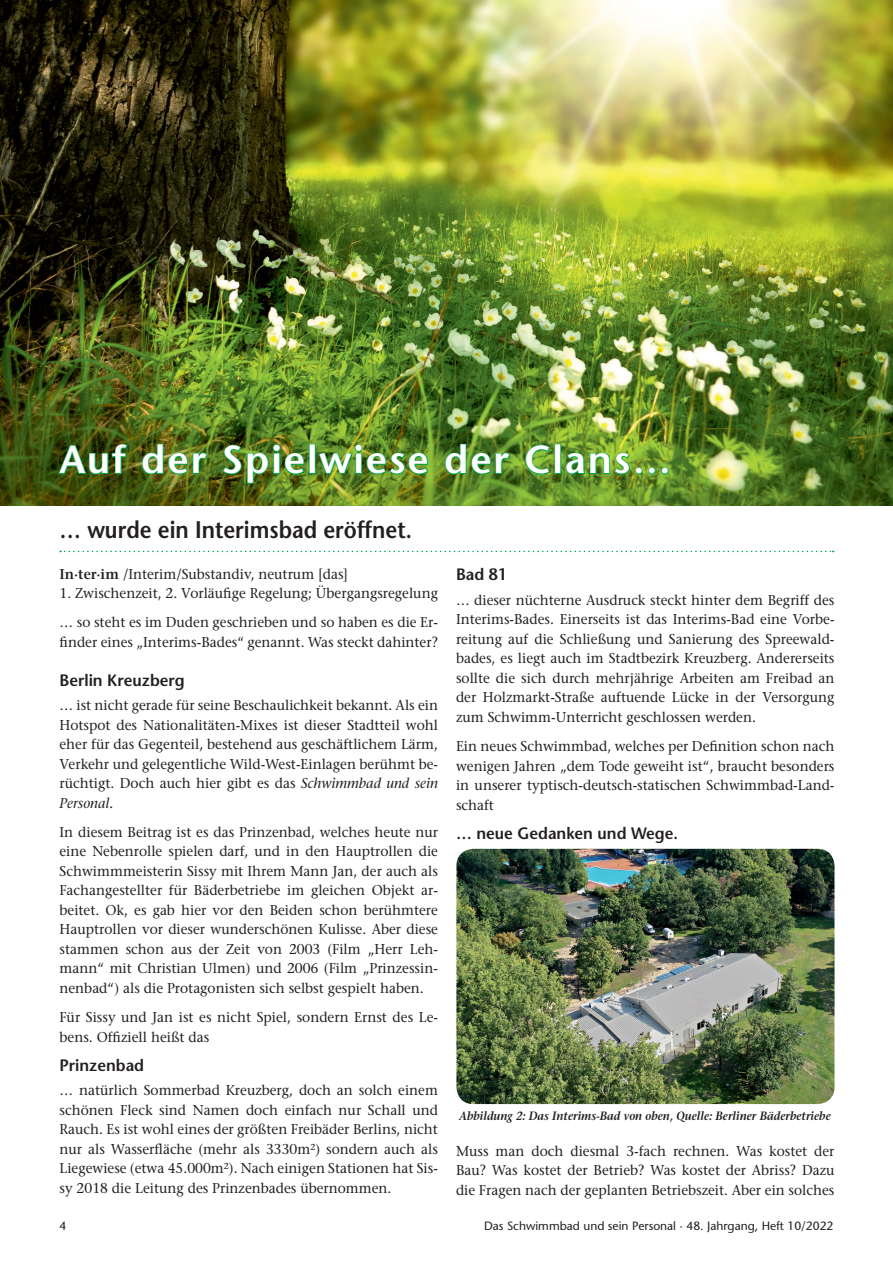
<style>
.page{position:relative;width:893px;height:1263px;background:#fff}
.page>*{position:absolute;margin:0;border:0;box-sizing:border-box;transform-origin:0 0}
.t1{font:600 39px "Stone Sans";letter-spacing:.05em;color:#fff}
.t2{font:600 24px "Stone Sans";color:#231f20;scale:.9 1}
.t3{font:600 16.5px "Stone Sans";color:#231f20;scale:.96 1}
.t4{font:14.25px/19.5px "Stone Serif";color:#231f20;text-align:justify;scale:.96 1}
.t5{font:italic 600 12px "Stone Serif";color:#231f20;scale:.9 1}
.t6{font:12px "Stone Sans";color:#231f20}
.s1{font-weight:600}
.s2{font-style:italic}
</style>
<div class="page">
<svg style="left:60px;top:551px;width:774px;height:1px"></svg>
<img style="left:0;top:0;width:893px;height:505px">
<svg style="left:57px;top:443px;width:71px;height:32px;background:#2b5a18"></svg>
<img style="left:141px;top:443px;width:67px;height:32px">
<img style="left:222px;top:443px;width:83px;height:42px">
<div style="left:309px;top:444px;width:7px;height:30px;border:2px solid #00a54f"></div>
<img style="left:318px;top:443px;width:111px;height:32px">
<svg style="left:444px;top:443px;width:67px;height:32px;background:#42842d"></svg>
<svg style="left:525px;top:444px;width:26px;height:31px"></svg>
<div style="left:554px;top:444px;width:7px;height:30px;border:2px solid #00a54f"></div>
<svg style="left:565px;top:452px;width:104px;height:23px;background:#5b9f35"></svg>
<img style="left:456px;top:849px;width:378px;height:255px">
<h1 class="t1" style="left:59px;top:435px;width:614px">Auf der Spielwiese der Clans…</h1>
<h2 class="t2" style="left:60px;top:515px;width:393px">… wurde ein Interimsbad eröffnet.</h2>
<p class="t4" style="left:60px;top:564px;width:302px"><span class="s1">In·ter·im</span> /Interim/Substandiv, neutrum [das]</p>
<p class="t4" style="left:60px;top:578px;width:396px;line-height:29.2px">1. Zwischenzeit, 2. Vorläufige Regelung; Übergangsregelung … so steht es im Duden geschrieben und so haben es die Er-</p>
<p class="t4" style="left:60px;top:632px;width:396px">finder eines „Interims-Bades“ genannt. Was steckt dahinter?</p>
<p class="t3" style="left:60px;top:670px;width:132px">Berlin Kreuzberg</p>
<p class="t4" style="left:60px;top:695px;width:396px">… ist nicht gerade für seine Beschaulichkeit bekannt. Als ein Hotspot des Nationalitäten-Mixes ist dieser Stadtteil wohl eher für das Gegenteil, bestehend aus geschäftlichem Lärm, Verkehr und gelegentliche Wild-West-Einlagen berühmt be&shy;rüchtigt. Doch auch hier gibt es das <span class="s2">Schwimmbad und sein Personal.</span></p>
<p class="t4" style="left:60px;top:822px;width:396px">In diesem Beitrag ist es das Prinzenbad, welches heute nur eine Nebenrolle spielen darf, und in den Hauptrollen die Schwimmmeisterin Sissy mit Ihrem Mann Jan, der auch als Fachangestellter für Bäderbetriebe im gleichen Objekt ar&shy;beitet. Ok, es gab hier vor den Beiden schon berühmtere Hauptrollen vor dieser wunderschönen Kulisse. Aber diese stammen schon aus der Zeit von 2003 (Film „Herr Leh&shy;mann“ mit Christian Ulmen) und 2006 (Film „Prinzessin&shy;nenbad“) als die Protagonisten sich selbst gespielt haben.</p>
<p class="t4" style="left:60px;top:1007px;width:396px">Für Sissy und Jan ist es nicht Spiel, sondern Ernst des Le&shy;bens. Offiziell heißt das</p>
<p class="t3" style="left:60px;top:1055px;width:90px">Prinzenbad</p>
<p class="t4" style="left:60px;top:1080px;width:396px">… natürlich Sommerbad Kreuzberg, doch an solch einem schönen Fleck sind Namen doch einfach nur Schall und Rauch. Es ist wohl eines der größten Freibäder Berlins, nicht nur als Wasserfläche (mehr als 3330m²) sondern auch als Liegewiese (etwa 45.000m²). Nach einigen Stationen hat Sis&shy;sy 2018 die Leitung des Prinzenbades übernommen.</p>
<p class="t3" style="left:456px;top:564px;width:55px">Bad 81</p>
<p class="t4" style="left:456px;top:590px;width:396px">… dieser nüchterne Ausdruck steckt hinter dem Begriff des Interims-Bades. Einerseits ist das Interims-Bad eine Vorbe&shy;reitung auf die Schließung und Sanierung des Spreewald&shy;bades, es liegt auch im Stadtbezirk Kreuzberg. Andererseits sollte die sich durch mehrjährige Arbeiten am Freibad an der Holzmarkt-Straße auftuende Lücke in der Versorgung zum Schwimm-Unterricht geschlossen werden.</p>
<p class="t4" style="left:456px;top:736px;width:396px">Ein neues Schwimmbad, welches per Definition schon nach wenigen Jahren „dem Tode geweiht ist“, braucht besonders in unserer typtisch-deutsch-statischen Schwimmbad-Land&shy;schaft</p>
<p class="t3" style="left:456px;top:823px;width:233px">… neue Gedanken und Wege.</p>
<p class="t5" style="left:459px;top:1108px;width:415px">Abbildung 2: Das Interims-Bad von oben, Quelle: Berliner Bäderbetriebe</p>
<p class="t4" style="left:456px;top:1141px;width:396px">Muss man doch diesmal 3-fach rechnen. Was kostet der Bau? Was kostet der Betrieb? Was kostet der Abriss? Dazu die Fragen nach der geplanten Betriebszeit. Aber ein solches</p>
<p class="t6" style="left:60px;top:1218px;width:8px">4</p>
<p class="t6" style="left:484px;top:1218px;width:351px">Das Schwimmbad und sein Personal · 48. Jahrgang, Heft 10/2022</p>
</div>
